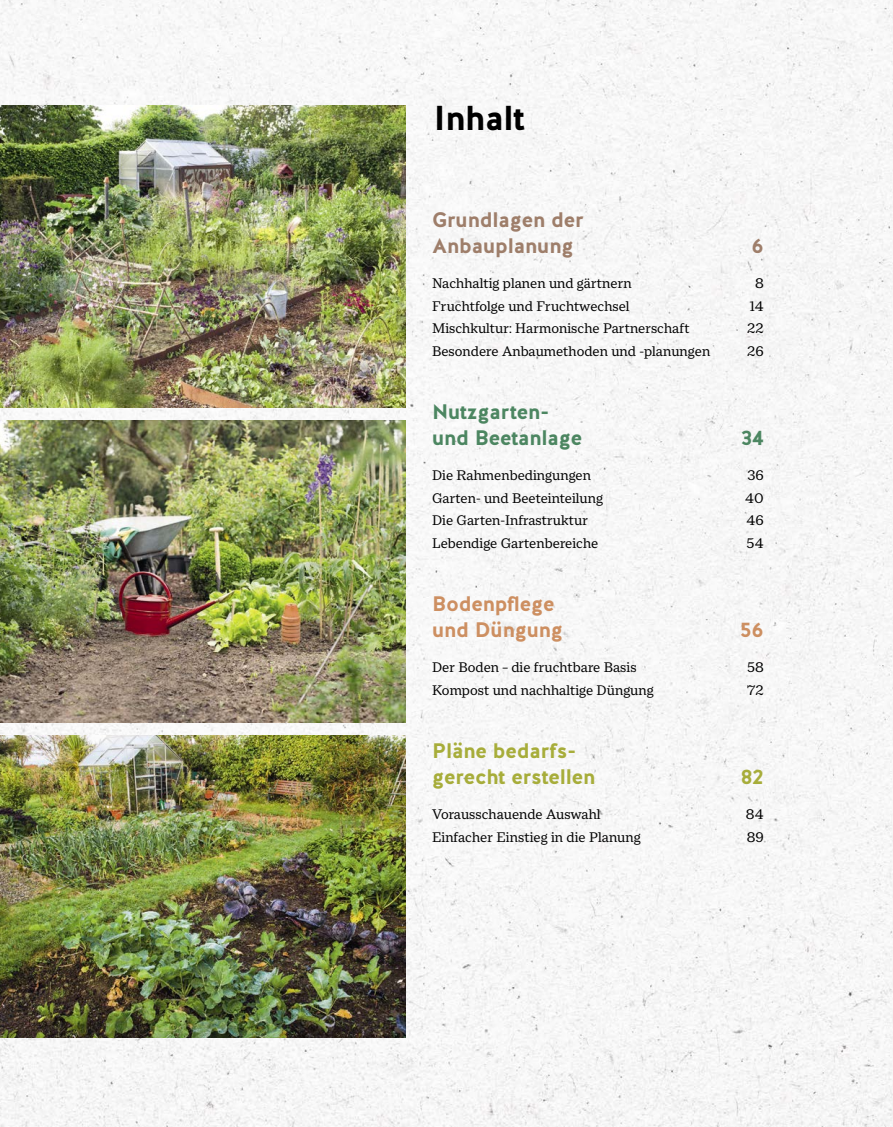
<style>
.page{position:relative;width:893px;height:1127px;background:#fff}
.page>*{position:absolute;margin:0;border:0;box-sizing:border-box;transform-origin:0 0}
.t1{font:700 34.5px "Halis GR";letter-spacing:-.01em;color:#000}
.t2{font:700 21px/25.5px "Halis GR";letter-spacing:-.01em;color:#a7ad3a}
.t3{font:700 21px/25.5px "Halis GR";letter-spacing:-.01em;color:#9e7e6a}
.t4{font:700 21px/25.5px "Halis GR";letter-spacing:-.01em;color:#4c8661}
.t5{font:700 21px/25.5px "Halis GR";letter-spacing:-.01em;color:#cd8f61}
.t6{font:600 21px "Halis GR";color:#a7ad3a}
.t7{font:15px "Macklin Text";color:#000}
</style>
<div class="page">
<img style="left:0;top:0;width:892px;height:1127px">
<hr style="left:892px;top:0;width:1px;height:1127px;background:#efe9e7">
<img style="left:0;top:106px;width:405px;height:302px">
<img style="left:0;top:421px;width:405px;height:301px">
<img style="left:0;top:735px;width:405px;height:302px">
<h1 class="t1" style="left:434px;top:104px;width:92px">Inhalt</h1>
<h2 class="t3" style="left:432px;top:209px;width:153px">Grundlagen der<br>Anbauplanung</h2>
<h2 class="t3" style="left:751px;top:235px;width:14px">6</h2>
<p class="t7" style="left:432px;top:278px;width:201px">Nachhaltig planen und gärtnern</p>
<p class="t7" style="left:755px;top:278px;width:10px">8</p>
<p class="t7" style="left:432px;top:301px;width:199px">Fruchtfolge und Fruchtwechsel</p>
<p class="t7" style="left:749px;top:301px;width:16px">14</p>
<p class="t7" style="left:432px;top:323px;width:259px">Mischkultur: Harmonische Partnerschaft</p>
<p class="t7" style="left:747px;top:323px;width:18px">22</p>
<p class="t7" style="left:432px;top:346px;width:280px">Besondere Anbaumethoden und -planungen</p>
<p class="t7" style="left:747px;top:346px;width:18px">26</p>
<h2 class="t4" style="left:432px;top:401px;width:152px">Nutzgarten&shy;und Beetanlage</h2>
<h2 class="t4" style="left:741px;top:427px;width:24px">34</h2>
<p class="t7" style="left:432px;top:470px;width:161px">Die Rahmenbedingungen</p>
<p class="t7" style="left:747px;top:470px;width:18px">36</p>
<p class="t7" style="left:432px;top:493px;width:173px">Garten- und Beeteinteilung</p>
<p class="t7" style="left:745px;top:493px;width:20px">40</p>
<p class="t7" style="left:432px;top:515px;width:158px">Die Garten-Infrastruktur</p>
<p class="t7" style="left:746px;top:515px;width:19px">46</p>
<p class="t7" style="left:432px;top:538px;width:168px">Lebendige Gartenbereiche</p>
<p class="t7" style="left:746px;top:538px;width:19px">54</p>
<h2 class="t5" style="left:432px;top:593px;width:133px">Bodenpflege und Düngung</h2>
<h2 class="t5" style="left:740px;top:619px;width:26px">56</h2>
<p class="t7" style="left:432px;top:662px;width:206px">Der Boden – die fruchtbare Basis</p>
<p class="t7" style="left:747px;top:662px;width:18px">58</p>
<p class="t7" style="left:432px;top:685px;width:223px">Kompost und nachhaltige Düngung</p>
<p class="t7" style="left:747px;top:685px;width:18px">72</p>
<h2 class="t2" style="left:432px;top:740px;width:165px">Pläne bedarfs&shy;gerecht erstellen</h2>
<h2 class="t6" style="left:741px;top:764px;width:24px">82</h2>
<p class="t7" style="left:432px;top:809px;width:170px">Vorausschauende Auswahl</p>
<p class="t7" style="left:746px;top:809px;width:19px">84</p>
<p class="t7" style="left:432px;top:832px;width:210px">Einfacher Einstieg in die Planung</p>
<p class="t7" style="left:747px;top:832px;width:19px">89</p>
</div>
